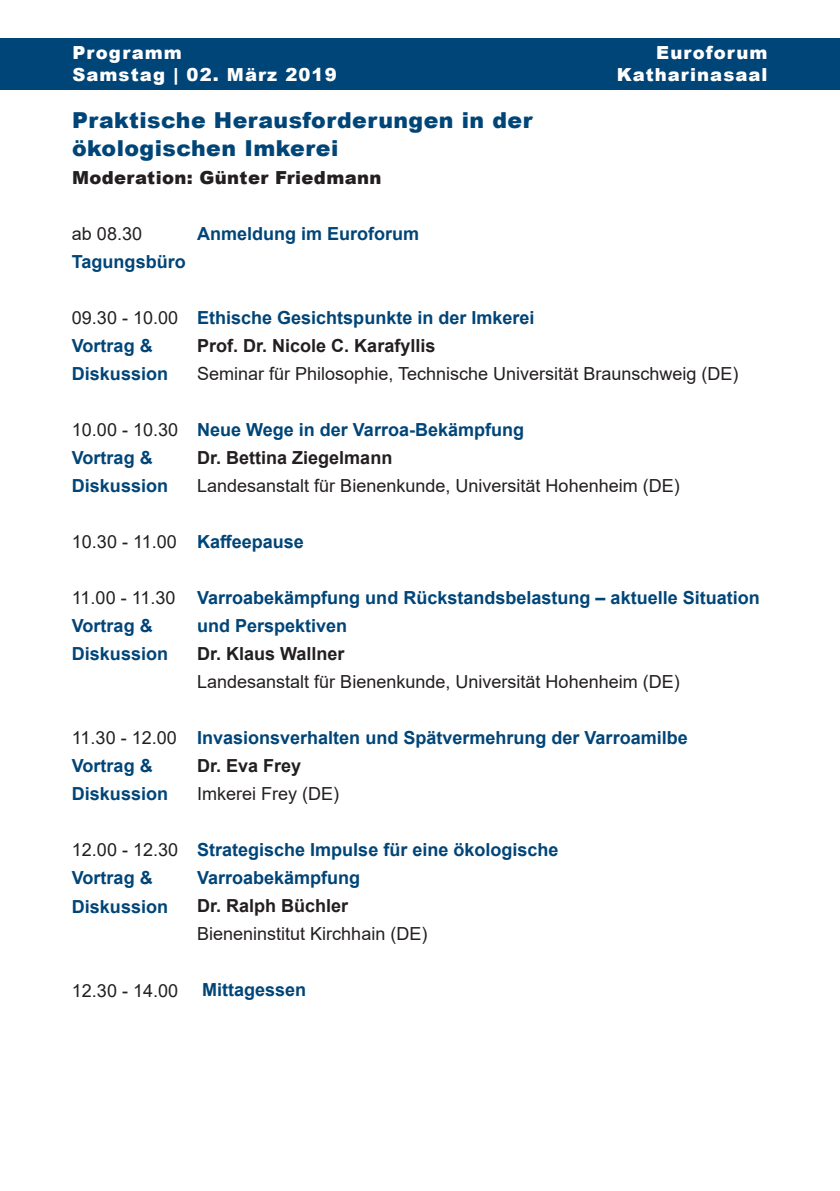
<style>
.page{position:relative;width:840px;height:1191px;background:#fff}
.page>*{position:absolute;margin:0;border:0;box-sizing:border-box;transform-origin:0 0}
.t1{font:900 22px/28px "Arial";letter-spacing:.02em;color:#004578}
.t2{font:700 18px/28px "Arial";color:#004578}
.t3{font:18px "Arial";color:#231f20}
.t4{font:700 18px "Arial";color:#231f20}
.t5{font:900 18px/21.6px "Arial";letter-spacing:.06em;color:#fff}
.t6{font:900 18px "Arial";letter-spacing:.02em;color:#231f20}
</style>
<div class="page">
<div style="left:0;top:38px;width:839px;height:52px;background:#004578"></div>
<p class="t5" style="left:72px;top:41px;width:266px">Programm<br>Samstag | 02. März 2019</p>
<p class="t1" style="left:72px;top:105px;width:461px">Praktische Herausforderungen in der ökologischen Imkerei</p>
<p class="t6" style="left:72px;top:165px;width:311px">Moderation: Günter Friedmann</p>
<p class="t5" style="left:616px;top:42px;width:152px;text-align:right">Euroforum<br>Katharinasaal</p>
<p class="t3" style="left:72px;top:221px;width:72px">ab 08.30</p>
<p class="t2" style="left:72px;top:248px;width:115px">Tagungsbüro</p>
<p class="t3" style="left:72px;top:305px;width:108px">09.30 - 10.00</p>
<p class="t2" style="left:72px;top:332px;width:98px">Vortrag &amp;<br>Diskussion</p>
<p class="t3" style="left:72px;top:417px;width:108px">10.00 - 10.30</p>
<p class="t2" style="left:72px;top:444px;width:98px">Vortrag &amp;<br>Diskussion</p>
<p class="t3" style="left:72px;top:529px;width:106px">10.30 - 11.00</p>
<p class="t3" style="left:72px;top:585px;width:105px">11.00 - 11.30</p>
<p class="t2" style="left:72px;top:612px;width:98px">Vortrag &amp;<br>Diskussion</p>
<p class="t3" style="left:72px;top:725px;width:106px">11.30 - 12.00</p>
<p class="t2" style="left:72px;top:752px;width:98px">Vortrag &amp;<br>Diskussion</p>
<p class="t3" style="left:72px;top:837px;width:108px">12.00 - 12.30</p>
<p class="t2" style="left:72px;top:864px;width:98px">Vortrag &amp;<br>Diskussion</p>
<p class="t3" style="left:72px;top:977px;width:108px">12.30 - 14.00</p>
<p class="t2" style="left:197px;top:220px;width:224px">Anmeldung im Euroforum</p>
<p class="t2" style="left:197px;top:304px;width:339px">Ethische Gesichtspunkte in der Imkerei</p>
<p class="t4" style="left:197px;top:333px;width:240px">Prof. Dr. Nicole C. Karafyllis</p>
<p class="t3" style="left:197px;top:361px;width:542px">Seminar für Philosophie, Technische Universität Braunschweig (DE)</p>
<p class="t2" style="left:197px;top:416px;width:328px">Neue Wege in der Varroa-Bekämpfung</p>
<p class="t4" style="left:197px;top:445px;width:197px">Dr. Bettina Ziegelmann</p>
<p class="t3" style="left:197px;top:473px;width:484px">Landesanstalt für Bienenkunde, Universität Hohenheim (DE)</p>
<p class="t2" style="left:197px;top:528px;width:108px">Kaffeepause</p>
<p class="t2" style="left:197px;top:584px;width:564px">Varroabekämpfung und Rückstandsbelastung – aktuelle Situation und Perspektiven</p>
<p class="t4" style="left:197px;top:641px;width:149px">Dr. Klaus Wallner</p>
<p class="t3" style="left:197px;top:669px;width:484px">Landesanstalt für Bienenkunde, Universität Hohenheim (DE)</p>
<p class="t2" style="left:197px;top:724px;width:492px">Invasionsverhalten und Spätvermehrung der Varroamilbe</p>
<p class="t4" style="left:197px;top:753px;width:106px">Dr. Eva Frey</p>
<p class="t3" style="left:197px;top:781px;width:144px">Imkerei Frey (DE)</p>
<p class="t2" style="left:197px;top:836px;width:363px">Strategische Impulse für eine ökologische<br>Varroabekämpfung</p>
<p class="t4" style="left:197px;top:893px;width:153px">Dr. Ralph Büchler</p>
<p class="t3" style="left:197px;top:921px;width:232px">Bieneninstitut Kirchhain (DE)</p>
<p class="t2" style="left:202px;top:976px;width:106px">Mittagessen</p>
</div>
